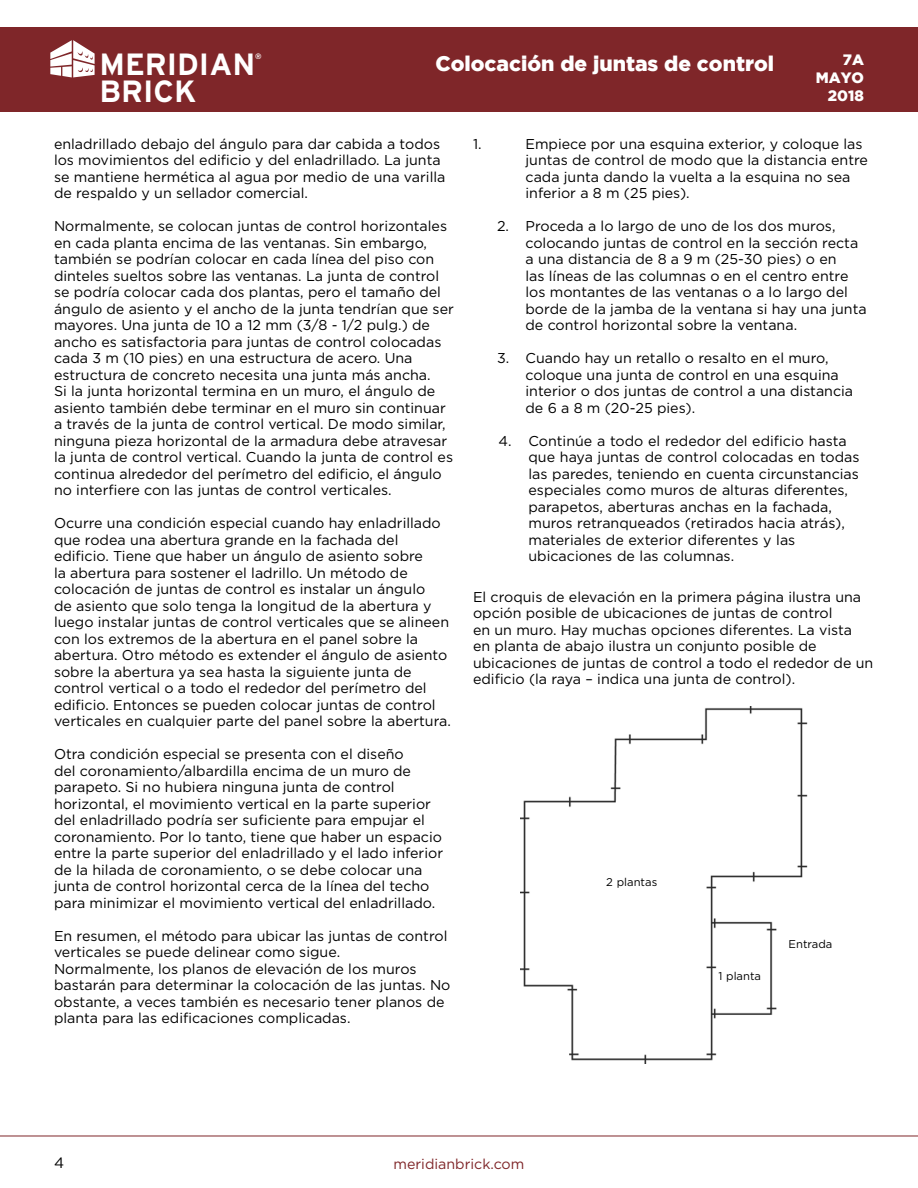
<style>
.page{position:relative;width:918px;height:1188px;background:#fff}
.page>*{position:absolute;margin:0;border:0;box-sizing:border-box;transform-origin:0 0}
.t1{font:700 30.6px "Interstate";color:#fff}
.t2{font:900 21px "Gotham";color:#fff}
.t3{font:900 15px/18px "Gotham";color:#fff;text-align:right}
.t4{font:15px "Gotham";color:#000}
.t5{font:14.25px/16.5px "Gotham";color:#000}
.t6{font:14.25px "Gotham";color:#7f2629}
.t7{font:11.25px "Gotham";color:#000}
.t8{font:700 7.8px "Interstate";color:#fff}
</style>
<div class="page">
<hr style="left:0;top:1136px;width:918px;height:1px;background:#7f2629">
<img style="left:520px;top:706px;width:288px;height:358px">
<div style="left:0;top:27px;width:918px;height:84px;background:#7f2629"></div>
<div style="left:594px;top:876px;width:76px;height:27px;background:#fff"></div>
<div style="left:714px;top:971px;width:52px;height:27px;background:#fff"></div>
<div style="left:773px;top:939px;width:75px;height:27px;background:#fff"></div>
<svg style="left:50px;top:40px;width:45px;height:37px"></svg>
<h1 class="t1" style="left:99px;top:47px;width:157px">MERIDIAN</h1>
<p class="t8" style="left:255px;top:52px;width:8px">®</p>
<h1 class="t1" style="left:99px;top:74px;width:98px">BRICK</h1>
<h2 class="t2" style="left:435px;top:51px;width:340px">Colocación de juntas de control</h2>
<p class="t3" style="left:816px;top:50px;width:50px">7A<br>MAYO<br>2018</p>
<p class="t5" style="left:54px;top:135px;width:393px">enladrillado debajo del ángulo para dar cabida a todos los movimientos del edificio y del enladrillado. La junta se mantiene hermética al agua por medio de una varilla de respaldo y un sellador comercial.</p>
<p class="t5" style="left:54px;top:217px;width:401px">Normalmente, se colocan juntas de control horizontales en cada planta encima de las ventanas. Sin embargo, también se podrían colocar en cada línea del piso con dinteles sueltos sobre las ventanas. La junta de control se podría colocar cada dos plantas, pero el tamaño del ángulo de asiento y el ancho de la junta tendrían que ser mayores. Una junta de 10 a 12 mm (3/8 - 1/2 pulg.) de ancho es satisfactoria para juntas de control colocadas cada 3 m (10 pies) en una estructura de acero. Una estructura de concreto necesita una junta más ancha.<br>Si la junta horizontal termina en un muro, el ángulo de asiento también debe terminar en el muro sin continuar a través de la junta de control vertical. De modo similar, ninguna pieza horizontal de la armadura debe atravesar la junta de control vertical. Cuando la junta de control es continua alrededor del perímetro del edificio, el ángulo no interfiere con las juntas de control verticales.</p>
<p class="t5" style="left:54px;top:515px;width:398px">Ocurre una condición especial cuando hay enladrillado que rodea una abertura grande en la fachada del edificio. Tiene que haber un ángulo de asiento sobre<br>la abertura para sostener el ladrillo. Un método de colocación de juntas de control es instalar un ángulo<br>de asiento que solo tenga la longitud de la abertura y luego instalar juntas de control verticales que se alineen con los extremos de la abertura en el panel sobre la abertura. Otro método es extender el ángulo de asiento sobre la abertura ya sea hasta la siguiente junta de control vertical o a todo el rededor del perímetro del edificio. Entonces se pueden colocar juntas de control verticales en cualquier parte del panel sobre la abertura.</p>
<p class="t5" style="left:54px;top:746px;width:391px">Otra condición especial se presenta con el diseño<br>del coronamiento/albardilla encima de un muro de parapeto. Si no hubiera ninguna junta de control horizontal, el movimiento vertical en la parte superior del enladrillado podría ser suficiente para empujar el coronamiento. Por lo tanto, tiene que haber un espacio entre la parte superior del enladrillado y el lado inferior de la hilada de coronamiento, o se debe colocar una junta de control horizontal cerca de la línea del techo para minimizar el movimiento vertical del enladrillado.</p>
<p class="t5" style="left:54px;top:927px;width:398px">En resumen, el método para ubicar las juntas de control verticales se puede delinear como sigue.<br>Normalmente, los planos de elevación de los muros bastarán para determinar la colocación de las juntas. No obstante, a veces también es necesario tener planos de planta para las edificaciones complicadas.</p>
<p class="t5" style="left:473px;top:135px;width:10px">1.</p>
<p class="t5" style="left:526px;top:135px;width:344px">Empiece por una esquina exterior, y coloque las juntas de control de modo que la distancia entre cada junta dando la vuelta a la esquina no sea inferior a 8 m (25 pies).</p>
<p class="t5" style="left:526px;top:218px;width:343px;text-indent:-28px">2. Proceda a lo largo de uno de los dos muros, colocando juntas de control en la sección recta a una distancia de 8 a 9 m (25-30 pies) o en<br>las líneas de las columnas o en el centro entre los montantes de las ventanas o a lo largo del borde de la jamba de la ventana si hay una junta de control horizontal sobre la ventana.</p>
<p class="t5" style="left:526px;top:350px;width:329px;text-indent:-28px">3. Cuando hay un retallo o resalto en el muro, coloque una junta de control en una esquina interior o dos juntas de control a una distancia de 6 a 8 m (20-25 pies).</p>
<p class="t5" style="left:529px;top:432px;width:333px;text-indent:-30px">4. Continúe a todo el rededor del edificio hasta que haya juntas de control colocadas en todas las paredes, teniendo en cuenta circunstancias especiales como muros de alturas diferentes, parapetos, aberturas anchas en la fachada, muros retranqueados (retirados hacia atrás), materiales de exterior diferentes y las ubicaciones de las columnas.</p>
<p class="t5" style="left:473px;top:588px;width:402px">El croquis de elevación en la primera página ilustra una opción posible de ubicaciones de juntas de control<br>en un muro. Hay muchas opciones diferentes. La vista<br>en planta de abajo ilustra un conjunto posible de ubicaciones de juntas de control a todo el rededor de un edificio (la raya – indica una junta de control).</p>
<p class="t7" style="left:606px;top:875px;width:52px">2 plantas</p>
<p class="t7" style="left:718px;top:970px;width:44px">1 planta</p>
<p class="t7" style="left:789px;top:938px;width:45px">Entrada</p>
<p class="t4" style="left:54px;top:1155px;width:12px">4</p>
<p class="t6" style="left:394px;top:1156px;width:132px">meridianbrick.com</p>
</div>
